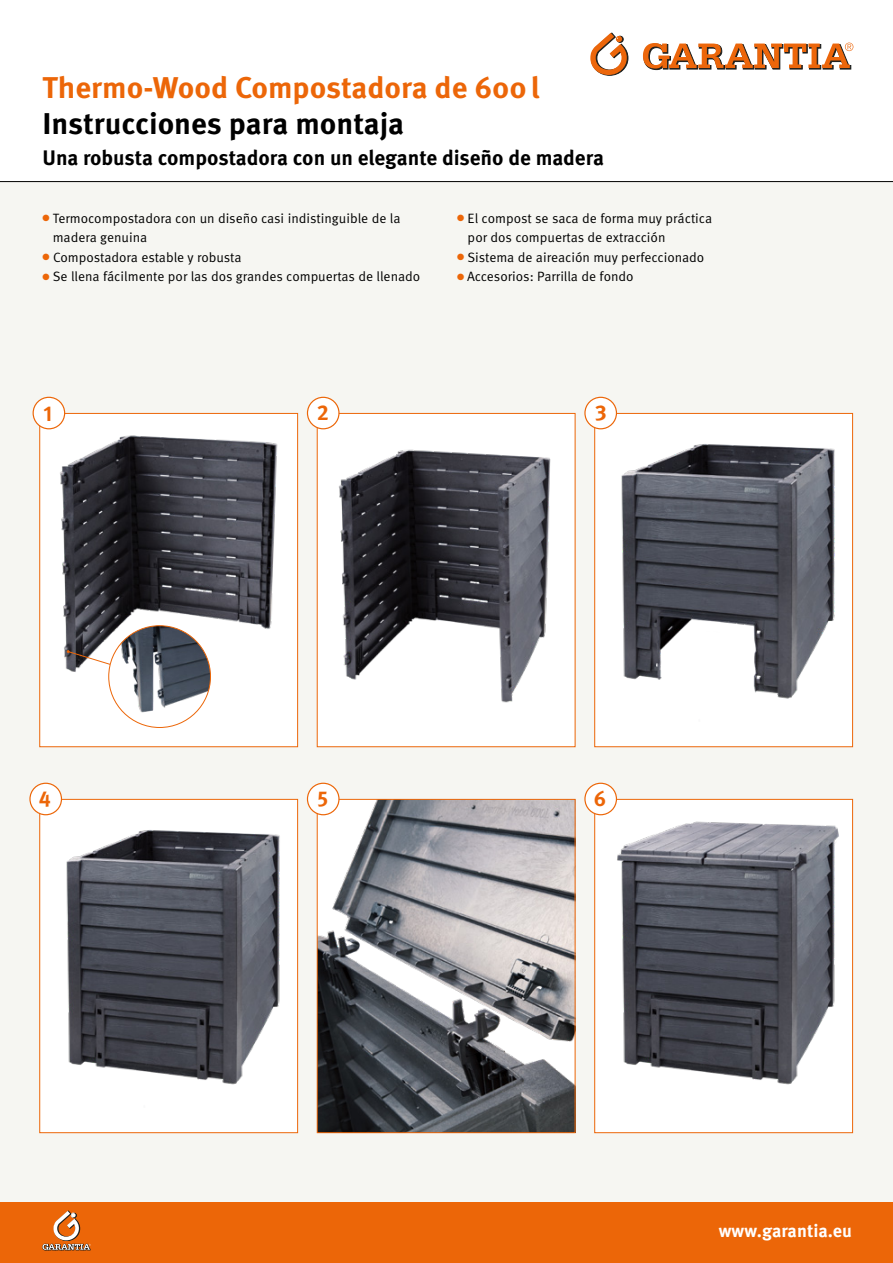
<style>
.page{position:relative;width:893px;height:1263px;background:#fff}
.page>*{position:absolute;margin:0;border:0;box-sizing:border-box;transform-origin:0 0}
.t1{font:700 30px "Meta Pro";color:#ec6608}
.t2{font:700 30px "Meta Pro";color:#000}
.t3{font:700 21.45px "Meta Pro";color:#ec6608}
.t4{font:700 21px "Meta Pro";letter-spacing:-.005em;color:#000}
.t5{font:700 18px "Meta Pro";color:#fff}
.t6{font:13.5px/19.5px "Meta Pro";color:#000}
.s1{color:#ec6608}
</style>
<div class="page">
<div style="left:0;top:181px;width:893px;height:1021px;background:#f6f6f2"></div>
<div style="left:40px;top:413px;width:258px;height:334px;background:#fff"></div>
<img style="left:41px;top:417px;width:237px;height:298px">
<div style="left:39px;top:413px;width:259px;height:334px;border:1px solid #ec6608"></div>
<div style="left:317px;top:413px;width:258px;height:334px;background:#fff"></div>
<img style="left:320px;top:420px;width:231px;height:283px">
<div style="left:40px;top:799px;width:258px;height:334px;background:#fff"></div>
<img style="left:43px;top:803px;width:237px;height:282px">
<div style="left:39px;top:799px;width:259px;height:334px;border:1px solid #ec6608"></div>
<div style="left:595px;top:413px;width:258px;height:334px;background:#fff"></div>
<img style="left:598px;top:417px;width:237px;height:282px">
<div style="left:594px;top:413px;width:259px;height:334px;border:1px solid #ec6608"></div>
<div style="left:595px;top:799px;width:258px;height:334px;background:#fff"></div>
<img style="left:598px;top:803px;width:241px;height:282px">
<div style="left:594px;top:799px;width:259px;height:334px;border:1px solid #ec6608"></div>
<img style="left:319px;top:801px;width:254px;height:330px">
<div style="left:317px;top:799px;width:258px;height:334px;border:1px solid #ec6608"></div>
<svg style="left:643px;top:43px;width:210px;height:27px"></svg>
<svg style="left:590px;top:33px;width:38px;height:42px"></svg>
<div style="left:0;top:1202px;width:893px;height:61px;background:#ec6608"></div>
<hr style="left:0;top:181px;width:893px;height:1px;background:#000">
<svg style="left:43px;top:1211px;width:48px;height:39px"></svg>
<div style="left:307px;top:397px;width:32px;height:32px;background:#fff;border-radius:50%"></div>
<div style="left:307px;top:397px;width:33px;height:32px;border:1px solid #ec6608;border-radius:50%"></div>
<div style="left:585px;top:397px;width:31px;height:32px;background:#fff;border-radius:50%"></div>
<div style="left:584px;top:397px;width:33px;height:32px;border:1px solid #ec6608;border-radius:50%"></div>
<div style="left:30px;top:783px;width:31px;height:32px;background:#fff;border-radius:50%"></div>
<div style="left:29px;top:783px;width:33px;height:32px;border:1px solid #ec6608;border-radius:50%"></div>
<div style="left:307px;top:783px;width:32px;height:32px;background:#fff;border-radius:50%"></div>
<div style="left:307px;top:783px;width:33px;height:32px;border:1px solid #ec6608;border-radius:50%"></div>
<div style="left:585px;top:783px;width:31px;height:32px;background:#fff;border-radius:50%"></div>
<div style="left:584px;top:783px;width:33px;height:32px;border:1px solid #ec6608;border-radius:50%"></div>
<svg style="left:67px;top:650px;width:44px;height:15px"></svg>
<img style="left:109px;top:626px;width:101px;height:101px;border-radius:51px">
<div style="left:33px;top:397px;width:32px;height:32px;background:#fff;border-radius:50%"></div>
<div style="left:33px;top:397px;width:32px;height:32px;border:1px solid #ec6608;border-radius:50%"></div>
<h1 class="t1" style="left:43px;top:68px;width:499px">Thermo-Wood Compostadora de 600l</h1>
<h1 class="t2" style="left:43px;top:104px;width:363px">Instrucciones para montaja</h1>
<h3 class="t4" style="left:43px;top:144px;width:563px">Una robusta compostadora con un elegante diseño de madera</h3>
<p class="t6" style="left:53px;top:209px;width:349px;text-indent:-10px"><span class="s1">●</span> Termocompostadora con un diseño casi indistinguible de la madera genuina</p>
<p class="t6" style="left:43px;top:248px;width:201px"><span class="s1">●</span> Compostadora estable y robusta</p>
<p class="t6" style="left:43px;top:267px;width:379px"><span class="s1">●</span> Se llena fácilmente por las dos grandes compuertas de llenado</p>
<p class="t6" style="left:468px;top:209px;width:246px;text-indent:-11px"><span class="s1">●</span> El compost se saca de forma muy práctica por dos compuertas de extracción</p>
<p class="t6" style="left:457px;top:248px;width:249px"><span class="s1">●</span> Sistema de aireación muy perfeccionado</p>
<p class="t6" style="left:457px;top:267px;width:178px"><span class="s1">●</span> Accesorios: Parrilla de fondo</p>
<h2 class="t3" style="left:43px;top:399px;width:10px">1</h2>
<h2 class="t3" style="left:317px;top:399px;width:14px">2</h2>
<h2 class="t3" style="left:595px;top:399px;width:13px">3</h2>
<h2 class="t3" style="left:39px;top:784px;width:14px">4</h2>
<h2 class="t3" style="left:318px;top:784px;width:12px">5</h2>
<h2 class="t3" style="left:594px;top:784px;width:14px">6</h2>
<h3 class="t5" style="left:719px;top:1220px;width:135px">www.garantia.eu</h3>
</div>
